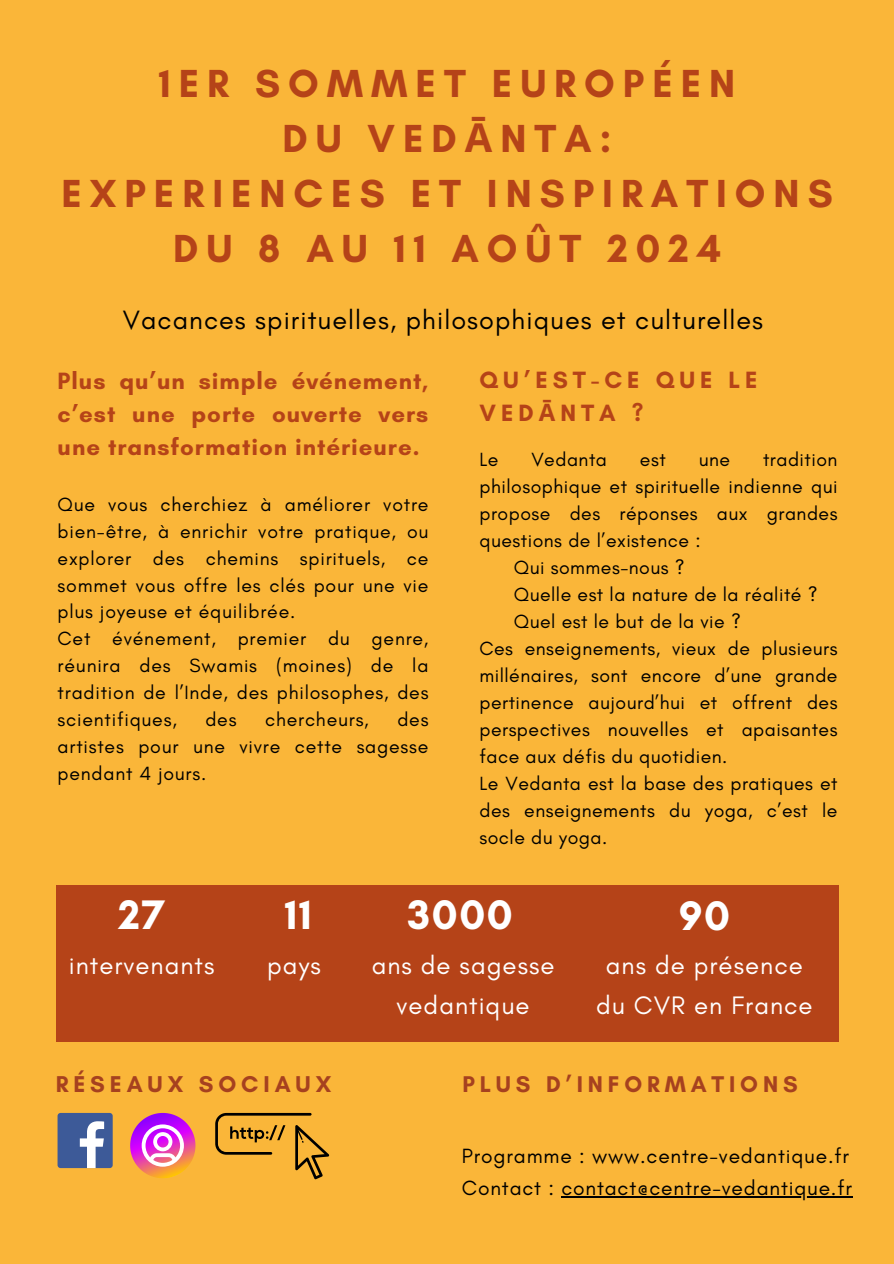
<style>
.page{position:relative;width:894px;height:1264px;background:#fff}
.page>*{position:absolute;margin:0;border:0;box-sizing:border-box;transform-origin:0 0}
.t1{font:700 42px "Glacial Indifference";letter-spacing:.04em;color:#fff}
.t2{font:700 39.9px/55.2px "Glacial Indifference";letter-spacing:.2em;color:#b54318;text-align:center}
.t3{font:27px "Glacial Indifference";letter-spacing:.04em;color:#000}
.t4{font:25.8px/40.5px "Glacial Indifference";letter-spacing:.04em;color:#fff;text-align:center}
.t5{font:700 24px/33.2px "Glacial Indifference";letter-spacing:.04em;color:#b54318;text-align:justify}
.t6{font:700 24px/32.7px "Glacial Indifference";letter-spacing:.21em;color:#b54318}
.t7{font:700 23.25px "Glacial Indifference";letter-spacing:.21em;color:#a6411f}
.t8{font:700 23.1px "Glacial Indifference";letter-spacing:.21em;color:#a6411f}
.t9{font:21px "Glacial Indifference";letter-spacing:.04em;color:#000}
.t10{font:19.5px/26.8px "Glacial Indifference";letter-spacing:.025em;color:#000;text-align:justify}
.s1{font-family:"Noto Sans"}
</style>
<div class="page">
<div style="left:0;top:0;width:893px;height:1263px;background:#fab639"></div>
<div style="left:57px;top:1112px;width:56px;height:56px;background:#3d5a98;border-radius:3px"></div>
<svg style="left:80px;top:1121px;width:24px;height:47px"></svg>
<svg style="left:130px;top:1113px;width:65px;height:65px"></svg>
<svg style="left:215px;top:1112px;width:114px;height:67px"></svg>
<hr style="left:561px;top:1195px;width:291px;height:1px;background:#000">
<div style="left:56px;top:885px;width:781px;height:157px;background:#b54318"></div>
<h1 class="t2" style="left:61px;top:55px;width:772px">1ER SOMMET EUROPÉEN<br>DU VED<span class="s1">Ā</span>NTA:<br>EXPERIENCES ET INSPIRATIONS<br>DU 8 AU 11 AOÛT 2024</h1>
<p class="t3" style="left:123px;top:303px;width:641px">Vacances spirituelles, philosophiques et culturelles</p>
<h2 class="t5" style="left:58px;top:364px;width:372px">Plus qu’un simple événement, c’est une porte ouverte vers une transformation intérieure.</h2>
<h4 class="t10" style="left:58px;top:490px;width:372px">Que vous cherchiez à améliorer votre bien-être, à enrichir votre pratique, ou explorer des chemins spirituels, ce sommet vous offre les clés pour une vie plus joyeuse et équilibrée.</h4>
<p class="t10" style="left:58px;top:625px;width:372px">Cet événement, premier du genre, réunira des Swamis (moines) de la tradition de l’Inde, des philosophes, des scientifiques,</p>
<p class="t10" style="left:58px;top:705px;width:372px;text-indent:339px">des artistes pour une vivre cette sagesse pendant 4 jours.</p>
<p class="t10" style="left:205px;top:705px;width:33px">des</p>
<p class="t10" style="left:265px;top:705px;width:105px">chercheurs,</p>
<p class="t6" style="left:479px;top:363px;width:279px">QU’EST-CE QUE LE<br>VED<span class="s1">Ā</span>NTA ?</p>
<h2 class="t10" style="left:479px;top:446px;width:21px">Le</h2>
<h2 class="t10" style="left:531px;top:446px;width:77px">Vedanta</h2>
<h2 class="t10" style="left:639px;top:446px;width:27px">est</h2>
<h2 class="t10" style="left:698px;top:446px;width:33px">une</h2>
<h2 class="t10" style="left:479px;top:446px;width:359px;text-indent:283px">tradition philosophique et spirituelle indienne qui propose des réponses aux grandes questions de l’existence :</h2>
<h3 class="t10" style="left:513px;top:554px;width:172px">Qui sommes-nous ?</h3>
<p class="t10" style="left:513px;top:581px;width:305px">Quelle est la nature de la réalité ?</p>
<p class="t10" style="left:513px;top:608px;width:228px">Quel est le but de la vie ?</p>
<p class="t10" style="left:479px;top:635px;width:359px">Ces enseignements, vieux de plusieurs millénaires, sont encore d’une grande pertinence aujourd’hui et offrent des perspectives nouvelles et apaisantes face aux défis du quotidien.</p>
<h3 class="t10" style="left:479px;top:770px;width:359px">Le Vedanta est la base des pratiques et des enseignements du yoga, c’est le socle du yoga.</h3>
<p class="t1" style="left:118px;top:889px;width:48px">27</p>
<p class="t4" style="left:69px;top:944px;width:147px">intervenants</p>
<p class="t4" style="left:267px;top:944px;width:55px">pays</p>
<h2 class="t1" style="left:285px;top:889px;width:28px">11</h2>
<h1 class="t1" style="left:407px;top:889px;width:107px">3000</h1>
<h2 class="t1" style="left:678px;top:890px;width:53px">90</h2>
<h2 class="t4" style="left:371px;top:944px;width:184px">ans de sagesse vedantique</h2>
<p class="t4" style="left:596px;top:944px;width:218px">ans de présence du CVR en France</p>
<p class="t7" style="left:56px;top:1070px;width:277px">RÉSEAUX SOCIAUX</p>
<h3 class="t8" style="left:462px;top:1070px;width:337px">PLUS D’INFORMATIONS</h3>
<p class="t9" style="left:462px;top:1143px;width:388px">Programme : www.centre-vedantique.fr</p>
<p class="t9" style="left:462px;top:1174px;width:391px">Contact : contact@centre-vedantique.fr</p>
</div>
